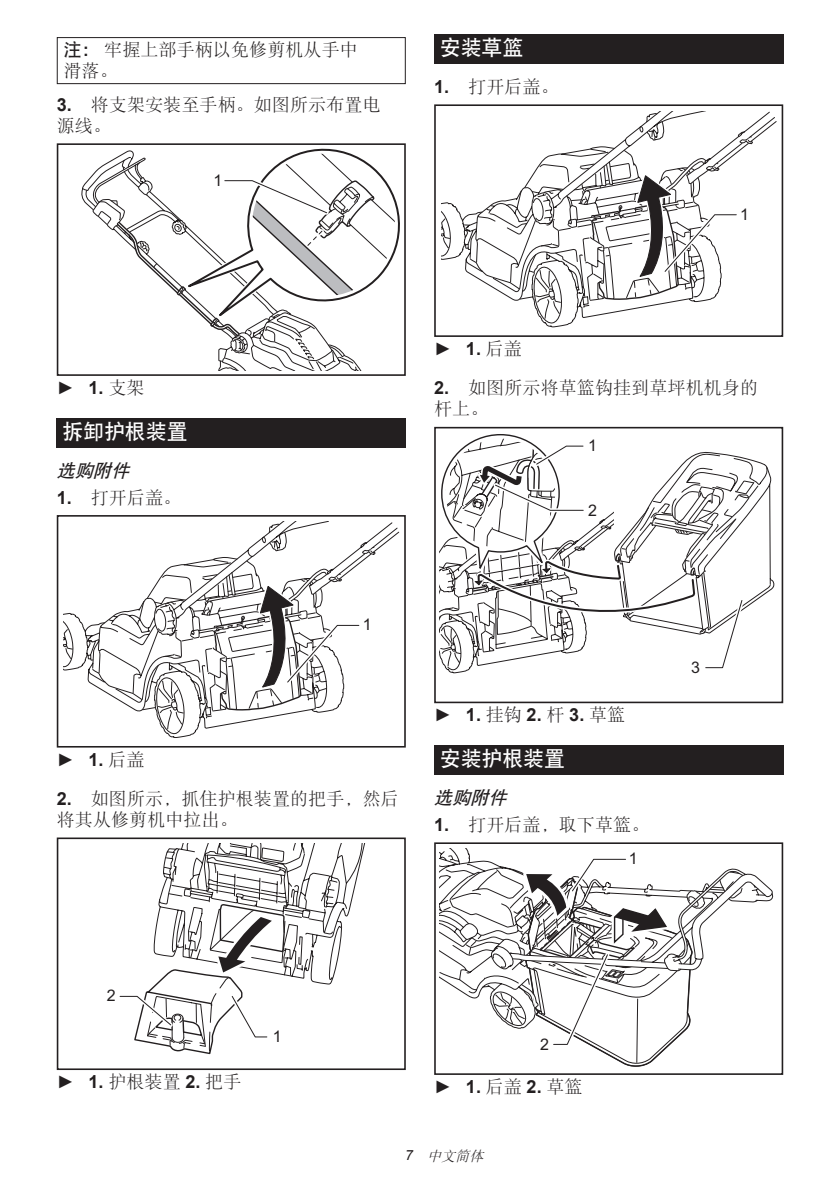
<style>
.page{position:relative;width:840px;height:1191px;background:#fff}
.page>*{position:absolute;margin:0;border:0;box-sizing:border-box;transform-origin:0 0}
.t1{font:21px "DFP Hei W7 GB EUC H";letter-spacing:-.01em;color:#fff}
.t2{font:18px/21px "DFP Song W3 GB EUC H";letter-spacing:.005em;color:#231f20}
.t3{font:700 18px "Arial";color:#231f20}
.t4{font:italic 18px "DFP Hei W7 GB EUC H";color:#231f20}
.t5{font:16px "Arial";color:#231f20}
.t6{font:italic 14px "DFP Song W3 GB EUC H";color:#231f20}
.s1{font-family:"DFP Hei W7 GB EUC H"}
.s2{font-family:"Arial";font-weight:700}
.s3{font-weight:400}
.s4{font-family:"DFP Song W3 GB EUC H";font-weight:400}
.s5{font-family:"Arial"}
</style>
<div class="page">
<div style="left:57px;top:37px;width:348px;height:47px;border:1px solid #231f20"></div>
<div style="left:57px;top:143px;width:348px;height:233px;border:2px solid #231f20"></div>
<svg style="left:81px;top:143px;width:324px;height:227px"></svg>
<div style="left:57px;top:418px;width:348px;height:29px;background:#231f20"></div>
<svg style="left:64px;top:522px;width:328px;height:216px"></svg>
<div style="left:57px;top:719px;width:73px;height:28px;background:#fff"></div>
<div style="left:57px;top:515px;width:348px;height:232px;border:2px solid #231f20"></div>
<svg style="left:87px;top:524px;width:312px;height:200px"></svg>
<div style="left:57px;top:837px;width:348px;height:233px;border:2px solid #231f20"></div>
<svg style="left:119px;top:843px;width:247px;height:212px"></svg>
<div style="left:434px;top:34px;width:348px;height:29px;background:#231f20"></div>
<svg style="left:441px;top:111px;width:328px;height:217px"></svg>
<div style="left:434px;top:308px;width:73px;height:29px;background:#fff"></div>
<div style="left:434px;top:104px;width:348px;height:233px;border:2px solid #231f20"></div>
<svg style="left:464px;top:113px;width:312px;height:200px"></svg>
<div style="left:434px;top:427px;width:348px;height:276px;border:2px solid #231f20"></div>
<svg style="left:435px;top:427px;width:339px;height:253px"></svg>
<div style="left:434px;top:745px;width:348px;height:29px;background:#231f20"></div>
<svg style="left:439px;top:848px;width:73px;height:179px"></svg>
<div style="left:434px;top:842px;width:348px;height:233px;border:2px solid #231f20"></div>
<svg style="left:512px;top:858px;width:260px;height:209px"></svg>
<p class="t2" style="left:63px;top:39px;width:296px"><span class="s1">注：</span>牢握上部手柄以免修剪机从手中滑落。</p>
<p class="t2" style="left:57px;top:94px;width:325px"><span class="s2">3.</span> 将支架安装至手柄。如图所示布置电源线。</p>
<p class="t5" style="left:213px;top:170px;width:10px">1</p>
<p class="t1" style="left:439px;top:37px;width:85px">安装草篮</p>
<p class="t2" style="left:434px;top:76px;width:126px"><span class="s2">1.</span> 打开后盖。</p>
<p class="t5" style="left:739px;top:204px;width:10px">1</p>
<p class="t3" style="left:57px;top:376px;width:89px"><span class="s3">►</span> 1. <span class="s4">支架</span></p>
<p class="t1" style="left:62px;top:421px;width:127px">拆卸护根装置</p>
<p class="t4" style="left:57px;top:461px;width:79px">选购附件</p>
<p class="t2" style="left:57px;top:486px;width:126px"><span class="s2">1.</span> 打开后盖。</p>
<p class="t3" style="left:434px;top:337px;width:89px"><span class="s3">►</span> 1. <span class="s4">后盖</span></p>
<p class="t2" style="left:434px;top:377px;width:325px"><span class="s2">2.</span> 如图所示将草篮钩挂到草坪机机身的杆上。</p>
<p class="t5" style="left:588px;top:435px;width:10px">1</p>
<p class="t5" style="left:588px;top:499px;width:10px">2</p>
<p class="t5" style="left:362px;top:614px;width:10px">1</p>
<p class="t3" style="left:57px;top:747px;width:89px"><span class="s3">►</span> 1. <span class="s4">后盖</span></p>
<p class="t2" style="left:57px;top:788px;width:343px"><span class="s2">2.</span> 如图所示，抓住护根装置的把手，然后将其从修剪机中拉出。</p>
<p class="t3" style="left:434px;top:703px;width:192px"><span class="s3">►</span> 1. <span class="s4">挂钩</span> 2. <span class="s4">杆</span> 3. <span class="s4">草篮</span></p>
<p class="t1" style="left:439px;top:748px;width:127px">安装护根装置</p>
<p class="t4" style="left:434px;top:788px;width:79px">选购附件</p>
<p class="t2" style="left:434px;top:814px;width:216px"><span class="s2">1.</span> 打开后盖，取下草篮。</p>
<p class="t5" style="left:628px;top:848px;width:10px">1</p>
<p class="t5" style="left:690px;top:657px;width:10px">3</p>
<p class="t5" style="left:107px;top:985px;width:10px">2</p>
<p class="t2" style="left:57px;top:1071px;width:186px"><span class="s5">►</span> <span class="s2">1.</span> 护根装置 <span class="s2">2.</span> 把手</p>
<p class="t5" style="left:272px;top:1025px;width:10px">1</p>
<p class="t5" style="left:539px;top:1033px;width:10px">2</p>
<p class="t3" style="left:434px;top:1074px;width:150px"><span class="s3">►</span> 1. <span class="s4">后盖</span> 2. <span class="s4">草篮</span></p>
<p class="t6" style="left:405px;top:1148px;width:83px"><span class="s5">7</span> 中文简体</p>
</div>
